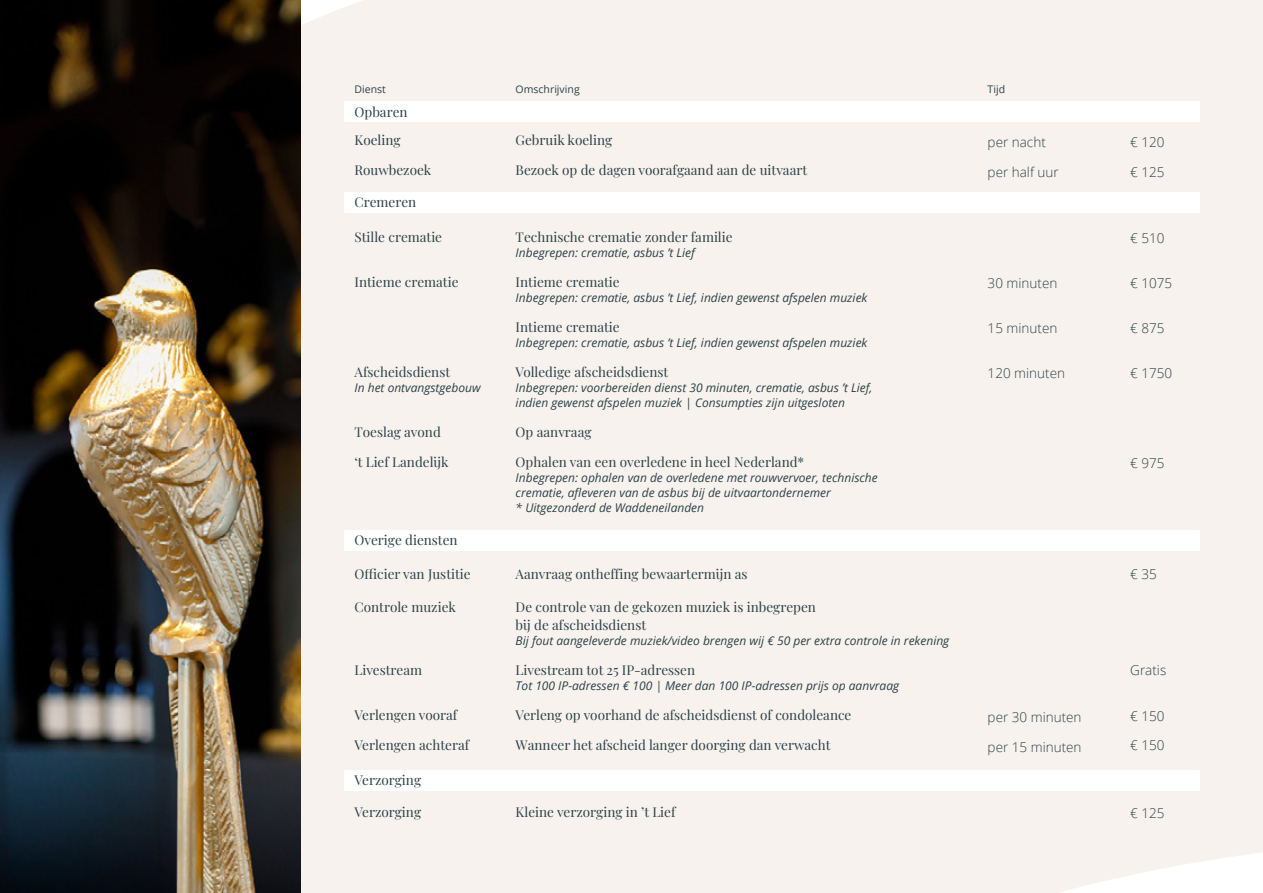
<style>
.page{position:relative;width:1263px;height:893px;background:#fff}
.page>*{position:absolute;margin:0;border:0;box-sizing:border-box;transform-origin:0 0}
.t1{font:13.5px/18px "Playfair Display";color:#2c4148}
.t2{font:300 13.5px/28.5px "Open Sans";color:#2c4148}
.t3{font:italic 12px/15px "Open Sans";color:#2c4148}
.t4{font:10.5px "Open Sans";color:#2c4148}
</style>
<div class="page">
<div style="left:300px;top:0;width:963px;height:893px;background:#f7f2ee"></div>
<img style="left:0;top:0;width:300px;height:893px">
<div style="left:344px;top:101px;width:856px;height:20px;background:#fff"></div>
<div style="left:344px;top:192px;width:856px;height:21px;background:#fff"></div>
<div style="left:344px;top:530px;width:856px;height:21px;background:#fff"></div>
<div style="left:344px;top:770px;width:856px;height:20px;background:#fff"></div>
<p class="t4" style="left:354px;top:82px;width:33px">Dienst</p>
<p class="t4" style="left:516px;top:82px;width:66px">Omschrijving</p>
<p class="t1" style="left:354px;top:101px;width:55px">Opbaren</p>
<p class="t1" style="left:354px;top:130px;width:48px">Koeling</p>
<p class="t1" style="left:354px;top:160px;width:78px">Rouwbezoek</p>
<p class="t1" style="left:354px;top:191px;width:63px">Cremeren</p>
<p class="t1" style="left:354px;top:227px;width:89px">Stille crematie</p>
<p class="t1" style="left:354px;top:272px;width:106px">Intieme crematie</p>
<p class="t1" style="left:354px;top:362px;width:97px">Afscheidsdienst</p>
<p class="t3" style="left:354px;top:380px;width:128px">In het ontvangstgebouw</p>
<p class="t1" style="left:354px;top:422px;width:88px">Toeslag avond</p>
<p class="t1" style="left:354px;top:452px;width:96px">‘t Lief Landelijk</p>
<p class="t1" style="left:354px;top:530px;width:105px">Overige diensten</p>
<p class="t1" style="left:354px;top:564px;width:118px">Officier van Justitie</p>
<p class="t1" style="left:354px;top:597px;width:103px">Controle muziek</p>
<p class="t1" style="left:354px;top:660px;width:69px">Livestream</p>
<p class="t1" style="left:354px;top:705px;width:104px">Verlengen vooraf</p>
<p class="t1" style="left:354px;top:735px;width:116px">Verlengen achteraf</p>
<p class="t1" style="left:354px;top:769px;width:68px">Verzorging</p>
<p class="t1" style="left:354px;top:801px;width:68px">Verzorging</p>
<p class="t1" style="left:516px;top:130px;width:98px">Gebruik koeling</p>
<p class="t1" style="left:516px;top:160px;width:293px">Bezoek op de dagen voorafgaand aan de uitvaart</p>
<p class="t1" style="left:516px;top:227px;width:218px">Technische crematie zonder familie</p>
<p class="t3" style="left:516px;top:245px;width:181px">Inbegrepen: crematie, asbus ’t Lief</p>
<p class="t1" style="left:516px;top:272px;width:106px">Intieme crematie</p>
<p class="t3" style="left:516px;top:290px;width:353px">Inbegrepen: crematie, asbus ’t Lief, indien gewenst afspelen muziek</p>
<p class="t1" style="left:516px;top:317px;width:106px">Intieme crematie</p>
<p class="t3" style="left:516px;top:335px;width:353px">Inbegrepen: crematie, asbus ’t Lief, indien gewenst afspelen muziek</p>
<p class="t1" style="left:516px;top:362px;width:154px">Volledige afscheidsdienst</p>
<p class="t3" style="left:516px;top:380px;width:358px">Inbegrepen: voorbereiden dienst 30 minuten, crematie, asbus ’t Lief, indien gewenst afspelen muziek | Consumpties zijn uitgesloten</p>
<p class="t1" style="left:516px;top:422px;width:77px">Op aanvraag</p>
<p class="t1" style="left:516px;top:452px;width:290px">Ophalen van een overledene in heel Nederland*</p>
<p class="t3" style="left:516px;top:470px;width:364px">Inbegrepen: ophalen van de overledene met rouwvervoer, technische crematie, afleveren van de asbus bij de uitvaartondernemer<br>* Uitgezonderd de Waddeneilanden</p>
<p class="t1" style="left:516px;top:564px;width:233px">Aanvraag ontheffing bewaartermijn as</p>
<p class="t1" style="left:516px;top:597px;width:302px">De controle van de gekozen muziek is inbegrepen bij de afscheidsdienst</p>
<p class="t3" style="left:516px;top:633px;width:435px">Bij fout aangeleverde muziek/video brengen wij € 50 per extra controle in rekening</p>
<p class="t1" style="left:516px;top:660px;width:181px">Livestream tot 25 IP-adressen</p>
<p class="t3" style="left:516px;top:678px;width:385px">Tot 100 IP-adressen € 100 | Meer dan 100 IP-adressen prijs op aanvraag</p>
<p class="t1" style="left:516px;top:705px;width:337px">Verleng op voorhand de afscheidsdienst of condoleance</p>
<p class="t1" style="left:516px;top:735px;width:316px">Wanneer het afscheid langer doorging dan verwacht</p>
<p class="t1" style="left:516px;top:801px;width:161px">Kleine verzorging in ’t Lief</p>
<p class="t4" style="left:988px;top:82px;width:19px">Tijd</p>
<p class="t2" style="left:988px;top:128px;width:60px">per nacht</p>
<p class="t2" style="left:988px;top:158px;width:73px">per half uur</p>
<p class="t2" style="left:988px;top:268px;width:71px">30 minuten</p>
<p class="t2" style="left:988px;top:313px;width:71px">15 minuten</p>
<p class="t2" style="left:988px;top:358px;width:79px">120 minuten</p>
<p class="t2" style="left:988px;top:702px;width:95px">per 30 minuten</p>
<p class="t2" style="left:988px;top:732px;width:95px">per 15 minuten</p>
<p class="t2" style="left:1130px;top:128px;width:36px">€ 120</p>
<p class="t2" style="left:1130px;top:158px;width:36px">€ 125</p>
<p class="t2" style="left:1130px;top:223px;width:36px">€ 510</p>
<p class="t2" style="left:1130px;top:268px;width:44px">€ 1075</p>
<p class="t2" style="left:1130px;top:313px;width:36px">€ 875</p>
<p class="t2" style="left:1130px;top:358px;width:44px">€ 1750</p>
<p class="t2" style="left:1130px;top:448px;width:36px">€ 975</p>
<p class="t2" style="left:1130px;top:560px;width:28px">€ 35</p>
<p class="t2" style="left:1130px;top:656px;width:38px">Gratis</p>
<p class="t2" style="left:1130px;top:702px;width:36px">€ 150 € 150</p>
<p class="t2" style="left:1130px;top:799px;width:36px">€ 125</p>
</div>
